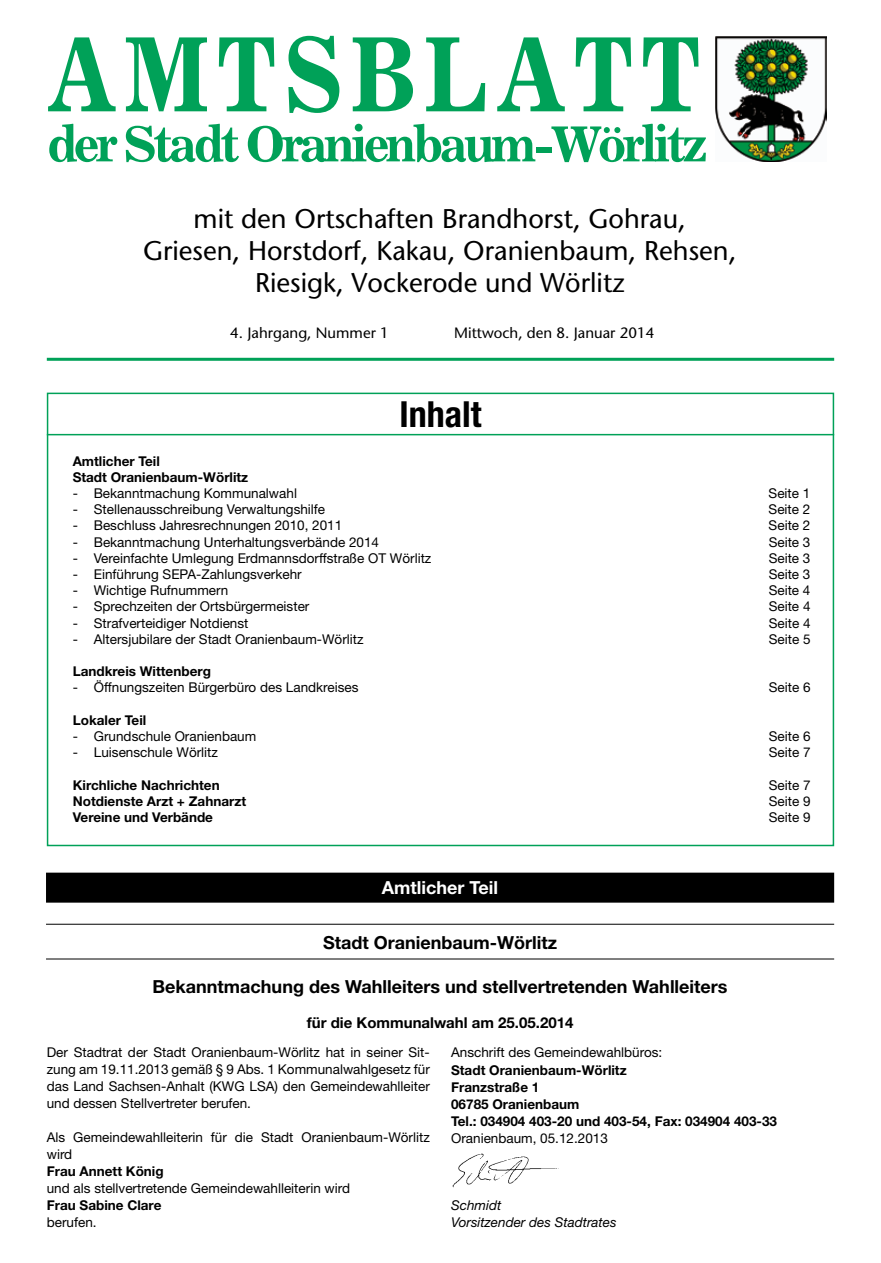
<style>
.page{position:relative;width:881px;height:1263px;background:#fff}
.page>*{position:absolute;margin:0;border:0;box-sizing:border-box;transform-origin:0 0}
.t1{font:700 108px "Excelsior";letter-spacing:.08em;color:#00a158;scale:.83 1}
.t2{font:700 51px "Excelsior";letter-spacing:-.08em;color:#00a158}
.t3{font:700 condensed 36px "Helvetica Neue LT";color:#000}
.t4{font:27px/32.4px "Stone Sans";color:#000;text-align:center}
.t5{font:700 18px "Helvetica Neue LT";color:#000}
.t6{font:700 18px "Helvetica Neue LT";color:#fff}
.t7{font:15px "Stone Sans";color:#000}
.t8{font:700 15px "Helvetica Neue LT";color:#000}
.t9{font:13.5px/17px "Helvetica Neue LT";color:#000;text-align:justify}
.t10{font:700 13.5px/17.1px "Helvetica Neue LT";color:#000}
.t11{font:italic 13.5px/17.1px "Helvetica Neue LT";color:#000}
</style>
<div class="page">
<hr style="left:47px;top:434px;width:786px;height:1px;background:#00a158">
<hr style="left:47px;top:358px;width:786px;height:3px;background:#00a158">
<img style="left:715px;top:36px;width:111px;height:126px">
<div style="left:47px;top:393px;width:786px;height:453px;border:2px solid #00a158"></div>
<div style="left:46px;top:872px;width:787px;height:30px;background:#a3a3a3"></div>
<div style="left:46px;top:873px;width:787px;height:30px;background:#000"></div>
<img style="left:452px;top:1153px;width:107px;height:35px">
<hr style="left:46px;top:924px;width:787px;height:1px;background:#000">
<hr style="left:46px;top:959px;width:787px;height:1px;background:#000">
<h1 class="t1" style="left:47px;top:12px;width:789px">Amtsblatt</h1>
<h2 class="t2" style="left:47px;top:115px;width:662px">der Stadt Oranienbaum-Wörlitz</h2>
<h3 class="t4" style="left:143px;top:202px;width:594px">mit den Ortschaften Brandhorst, Gohrau,<br>Griesen, Horstdorf, Kakau, Oranienbaum, Rehsen,<br>Riesigk, Vockerode und Wörlitz</h3>
<p class="t7" style="left:230px;top:323px;width:160px">4. Jahrgang, Nummer 1</p>
<p class="t7" style="left:454px;top:323px;width:201px">Mittwoch, den 8. Januar 2014</p>
<h3 class="t3" style="left:399px;top:392px;width:83px">Inhalt</h3>
<p class="t10" style="left:73px;top:452px;width:177px;line-height:16.2px">Amtlicher Teil<br>Stadt Oranienbaum-Wörlitz</p>
<p class="t9" style="left:73px;top:484px;width:226px">- Bekanntmachung Kommunalwahl</p>
<p class="t9" style="left:768px;top:484px;width:43px">Seite 1</p>
<p class="t9" style="left:73px;top:501px;width:254px">- Stellenausschreibung Verwaltungshilfe</p>
<p class="t9" style="left:768px;top:501px;width:43px">Seite 2</p>
<p class="t9" style="left:73px;top:517px;width:271px">- Beschluss Jahresrechnungen 2010, 2011</p>
<p class="t9" style="left:768px;top:517px;width:43px">Seite 2</p>
<p class="t9" style="left:73px;top:533px;width:308px">- Bekanntmachung Unterhaltungsverbände 2014</p>
<p class="t9" style="left:768px;top:533px;width:43px">Seite 3</p>
<p class="t9" style="left:73px;top:549px;width:360px">- Vereinfachte Umlegung Erdmannsdorffstraße OT Wörlitz</p>
<p class="t9" style="left:768px;top:549px;width:43px">Seite 3</p>
<p class="t9" style="left:73px;top:565px;width:230px">- Einführung SEPA-Zahlungsverkehr</p>
<p class="t9" style="left:768px;top:565px;width:43px">Seite 3</p>
<p class="t9" style="left:73px;top:582px;width:157px">- Wichtige Rufnummern</p>
<p class="t9" style="left:768px;top:582px;width:43px">Seite 4</p>
<p class="t9" style="left:73px;top:598px;width:238px">- Sprechzeiten der Ortsbürgermeister</p>
<p class="t9" style="left:768px;top:598px;width:43px">Seite 4</p>
<p class="t9" style="left:73px;top:614px;width:177px">- Strafverteidiger Notdienst</p>
<p class="t9" style="left:768px;top:614px;width:43px">Seite 4</p>
<p class="t9" style="left:73px;top:630px;width:292px">- Altersjubilare der Stadt Oranienbaum-Wörlitz</p>
<p class="t9" style="left:768px;top:630px;width:43px">Seite 5</p>
<p class="t10" style="left:73px;top:662px;width:139px">Landkreis Wittenberg</p>
<p class="t9" style="left:73px;top:679px;width:287px">- Öffnungszeiten Bürgerbüro des Landkreises</p>
<p class="t9" style="left:768px;top:679px;width:43px">Seite 6</p>
<p class="t10" style="left:73px;top:711px;width:75px">Lokaler Teil</p>
<p class="t9" style="left:73px;top:727px;width:185px">- Grundschule Oranienbaum</p>
<p class="t9" style="left:768px;top:727px;width:43px">Seite 6</p>
<p class="t9" style="left:73px;top:744px;width:147px">- Luisenschule Wörlitz</p>
<p class="t9" style="left:768px;top:744px;width:43px">Seite 7</p>
<p class="t10" style="left:73px;top:776px;width:148px">Kirchliche Nachrichten</p>
<p class="t9" style="left:768px;top:776px;width:43px">Seite 7</p>
<p class="t10" style="left:73px;top:792px;width:175px">Notdienste Arzt + Zahnarzt</p>
<p class="t9" style="left:768px;top:792px;width:43px">Seite 9</p>
<p class="t10" style="left:73px;top:808px;width:142px">Vereine und Verbände</p>
<p class="t9" style="left:768px;top:808px;width:43px">Seite 9</p>
<h3 class="t6" style="left:382px;top:876px;width:118px">Amtlicher Teil</h3>
<h3 class="t5" style="left:323px;top:931px;width:235px">Stadt Oranienbaum-Wörlitz</h3>
<h3 class="t5" style="left:152px;top:975px;width:576px">Bekanntmachung des Wahlleiters und stellvertretenden Wahlleiters</h3>
<p class="t8" style="left:307px;top:1013px;width:268px">für die Kommunalwahl am 25.05.2014</p>
<p class="t9" style="left:47px;top:1044px;width:384px">Der Stadtrat der Stadt Oranienbaum-Wörlitz hat in seiner Sit&shy;zung am 19.11.2013 gemäß § 9 Abs. 1 Kommunalwahlgesetz für das Land Sachsen-Anhalt (KWG LSA) den Gemeindewahlleiter und dessen Stellvertreter berufen.</p>
<p class="t9" style="left:47px;top:1129px;width:384px">Als Gemeindewahlleiterin für die Stadt Oranienbaum-Wörlitz wird</p>
<p class="t10" style="left:47px;top:1162px;width:118px">Frau Annett König</p>
<p class="t9" style="left:47px;top:1179px;width:305px">und als stellvertretende Gemeindewahlleiterin wird</p>
<p class="t10" style="left:47px;top:1196px;width:116px">Frau Sabine Clare</p>
<p class="t9" style="left:47px;top:1213px;width:51px">berufen.</p>
<p class="t9" style="left:451px;top:1044px;width:213px">Anschrift des Gemeindewahlbüros:</p>
<p class="t10" style="left:451px;top:1061px;width:327px">Stadt Oranienbaum-Wörlitz<br>Franzstraße 1<br>06785 Oranienbaum<br>Tel.: 034904 403-20 und 403-54, Fax: 034904 403-33</p>
<p class="t9" style="left:451px;top:1129px;width:158px">Oranienbaum, 05.12.2013</p>
<p class="t11" style="left:451px;top:1196px;width:167px">Schmidt<br>Vorsitzender des Stadtrates</p>
</div>
